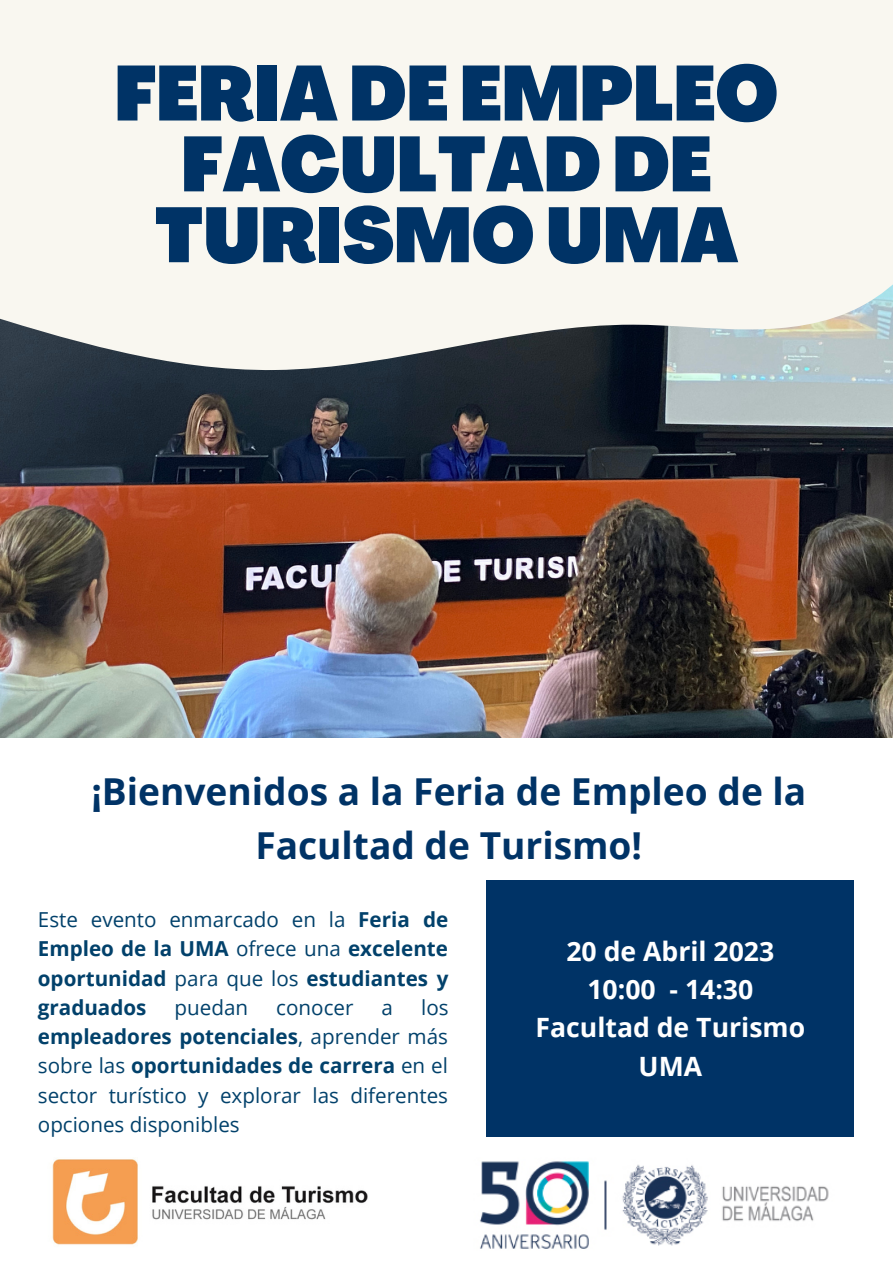
<style>
.page{position:relative;width:893px;height:1264px;background:#fff}
.page>*{position:absolute;margin:0;border:0;box-sizing:border-box;transform-origin:0 0}
.t1{font:900 condensed 76.35px/70.8px "Agrandir";color:#036;text-align:center}
.t2{font:700 37.05px/54px "Open Sans";color:#036;text-align:center}
.t3{font:700 26.55px/38.2px "Open Sans";color:#fff;text-align:center}
.t4{font:20.55px/29.2px "Open Sans";color:#02416b;text-align:justify}
.t5{font:700 20.55px/29.2px "Open Sans";color:#02416b;text-align:justify}
.s1{font-weight:400}
.s2{font-weight:700}
</style>
<div class="page">
<div style="left:486px;top:879px;width:367px;height:257px;background:#036"></div>
<img style="left:480px;top:1161px;width:349px;height:88px">
<img style="left:52px;top:1159px;width:316px;height:86px">
<img style="left:0;top:413px;width:892px;height:324px">
<svg style="left:0;top:0;width:892px;height:413px;fill:#f9f7f0"></svg>
<h1 class="t1" style="left:114px;top:66px;width:665px">FERIADE EMPLEO<br>FACULTADDE<br>TURISMO UMA</h1>
<h2 class="t2" style="left:91px;top:764px;width:716px">¡Bienvenidos a la Feria de Empleo de la<br>Facultad de Turismo!</h2>
<p class="t5" style="left:38px;top:904px;width:412px"><span class="s1">Este evento enmarcado en la</span> Feria de Empleo de la UMA <span class="s1">ofrece una</span> excelente oportunidad <span class="s1">para que los</span> estudiantes y graduados</p>
<p class="t4" style="left:38px;top:992px;width:412px;text-indent:383px">los <span class="s2">empleadores potenciales</span>, aprender más sobre las <span class="s2">oportunidades de carrera</span> en el sector turístico y explorar las diferentes opciones disponibles</p>
<p class="t4" style="left:174px;top:992px;width:75px">puedan</p>
<p class="t4" style="left:276px;top:992px;width:79px">conocer</p>
<p class="t4" style="left:381px;top:992px;width:13px">a</p>
<p class="t3" style="left:535px;top:931px;width:271px">20 de Abril 2023<br>10:00 - 14:30<br>Facultad de Turismo<br>UMA</p>
</div>
